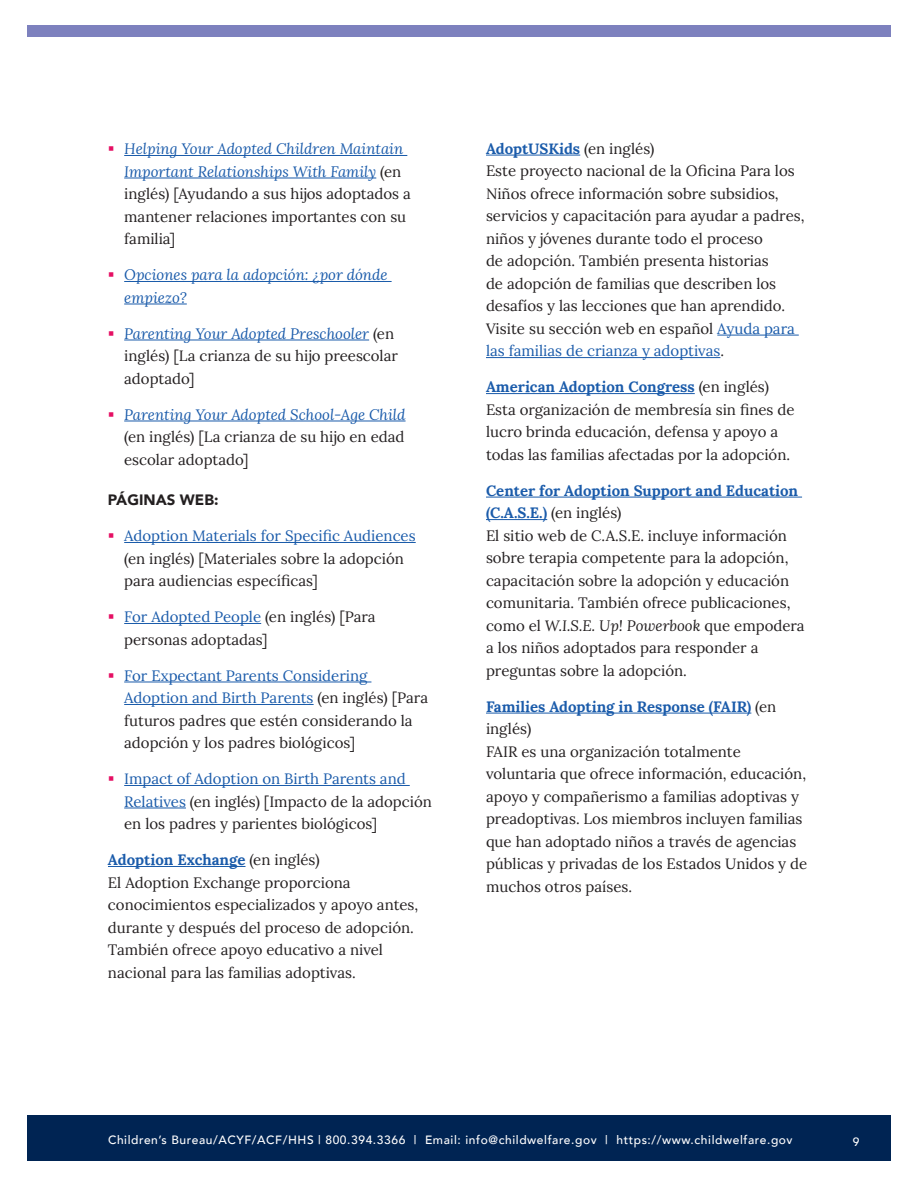
<style>
.page{position:relative;width:918px;height:1188px;background:#fff}
.page>*{position:absolute;margin:0;border:0;box-sizing:border-box;transform-origin:0 0}
.t1{font:15px/22.5px "Lora";color:#231f20}
.t2{font:italic 15px/22.5px "Lora";color:#1a5baa}
.t3{font:900 15px "Avenir";color:#231f20}
.t4{font:500 12px "Avenir";letter-spacing:.05em;color:#fff}
.s1{font-style:italic;color:#1a5baa}
.s2{color:#1a5baa}
.s3{font-weight:700;color:#1a5baa}
.s4{font-style:italic}
</style>
<div class="page">
<div style="left:27px;top:1116px;width:864px;height:45px;background:#002453"></div>
<div style="left:27px;top:26px;width:864px;height:12px;background:#7d81be"></div>
<hr style="left:124px;top:155px;width:283px;height:1px;background:#1a5baa">
<hr style="left:124px;top:178px;width:252px;height:1px;background:#1a5baa">
<hr style="left:124px;top:281px;width:268px;height:1px;background:#1a5baa">
<hr style="left:124px;top:304px;width:63px;height:1px;background:#1a5baa">
<hr style="left:124px;top:340px;width:245px;height:1px;background:#1a5baa">
<hr style="left:124px;top:421px;width:282px;height:1px;background:#1a5baa">
<hr style="left:124px;top:542px;width:292px;height:1px;background:#1a5baa">
<hr style="left:124px;top:623px;width:137px;height:1px;background:#1a5baa">
<hr style="left:124px;top:682px;width:247px;height:1px;background:#1a5baa">
<hr style="left:124px;top:704px;width:190px;height:1px;background:#1a5baa">
<hr style="left:124px;top:785px;width:286px;height:1px;background:#1a5baa">
<hr style="left:124px;top:808px;width:62px;height:1px;background:#1a5baa">
<hr style="left:108px;top:866px;width:138px;height:1px;background:#1a5baa">
<hr style="left:486px;top:155px;width:94px;height:1px;background:#1a5baa">
<hr style="left:717px;top:335px;width:82px;height:1px;background:#1a5baa">
<hr style="left:486px;top:357px;width:234px;height:1px;background:#1a5baa">
<hr style="left:486px;top:393px;width:209px;height:1px;background:#1a5baa">
<hr style="left:486px;top:497px;width:316px;height:1px;background:#1a5baa">
<hr style="left:486px;top:519px;width:61px;height:1px;background:#1a5baa">
<hr style="left:486px;top:713px;width:265px;height:1px;background:#1a5baa">
<p class="t1" style="left:124px;top:137px;width:288px"><span class="s1">Helping Your Adopted Children Maintain Important Relationships With Family</span> (en inglés) [Ayudando a sus hijos adoptados a mantener relaciones importantes con su familia]</p>
<p class="t2" style="left:124px;top:264px;width:265px">Opciones para la adopción: ¿por dónde empiezo?</p>
<p class="t1" style="left:124px;top:321px;width:275px"><span class="s1">Parenting Your Adopted Preschooler</span> (en inglés) [La crianza de su hijo preescolar adoptado]</p>
<p class="t1" style="left:124px;top:402px;width:283px;text-align:justify"><span class="s1">Parenting Your Adopted School-Age Child </span>(en inglés) [La crianza de su hijo en edad escolar adoptado]</p>
<h3 class="t3" style="left:108px;top:487px;width:112px">PÁGINAS WEB:</h3>
<p class="t1" style="left:124px;top:524px;width:293px"><span class="s2">Adoption Materials for Specific Audiences </span>(en inglés) [Materiales sobre la adopción para audiencias específicas]</p>
<p class="t1" style="left:124px;top:605px;width:253px"><span class="s2">For Adopted People</span> (en inglés) [Para personas adoptadas]</p>
<p class="t1" style="left:124px;top:663px;width:305px"><span class="s2">For Expectant Parents Considering Adoption and Birth Parents</span> (en inglés) [Para futuros padres que estén considerando la adopción y los padres biológicos]</p>
<p class="t1" style="left:124px;top:767px;width:309px"><span class="s2">Impact of Adoption on Birth Parents and<br>Relatives</span> (en inglés) [Impacto de la adopción en los padres y parientes biológicos]</p>
<p class="t1" style="left:108px;top:848px;width:312px"><span class="s3">Adoption Exchange</span> (en inglés)<br>El Adoption Exchange proporciona conocimientos especializados y apoyo antes, durante y después del proceso de adopción.<br>También ofrece apoyo educativo a nivel nacional para las familias adoptivas.</p>
<p class="t1" style="left:486px;top:136px;width:320px"><span class="s3">AdoptUSKids</span> (en inglés)<br>Este proyecto nacional de la Oficina Para los Niños ofrece información sobre subsidios, servicios y capacitación para ayudar a padres, niños y jóvenes durante todo el proceso<br>de adopción. También presenta historias<br>de adopción de familias que describen los desafíos y las lecciones que han aprendido.<br>Visite su sección web en español <span class="s2">Ayuda para las familias de crianza y adoptivas</span>.</p>
<p class="t1" style="left:486px;top:375px;width:310px"><span class="s3">American Adoption Congress</span> (en inglés)<br>Esta organización de membresía sin fines de lucro brinda educación, defensa y apoyo a todas las familias afectadas por la adopción.</p>
<p class="t1" style="left:486px;top:478px;width:320px"><span class="s3">Center for Adoption Support and Education (C.A.S.E.)</span> (en inglés)<br>El sitio web de C.A.S.E. incluye información sobre terapia competente para la adopción, capacitación sobre la adopción y educación comunitaria. También ofrece publicaciones, como el <span class="s4">W.I.S.E. Up! Powerbook</span> que empodera a los niños adoptados para responder a preguntas sobre la adopción.</p>
<p class="t1" style="left:486px;top:694px;width:323px"><span class="s3">Families Adopting in Response (FAIR)</span> (en inglés)<br>FAIR es una organización totalmente voluntaria que ofrece información, educación, apoyo y compañerismo a familias adoptivas y preadoptivas. Los miembros incluyen familias que han adoptado niños a través de agencias públicas y privadas de los Estados Unidos y de muchos otros países.</p>
<p class="t4" style="left:108px;top:1130px;width:686px">Children’s Bureau/ACYF/ACF/HHS | 800.394.3366 | Email: info@childwelfare.gov | https://www.childwelfare.gov</p>
<p class="t4" style="left:853px;top:1131px;width:8px">9</p>
</div>
